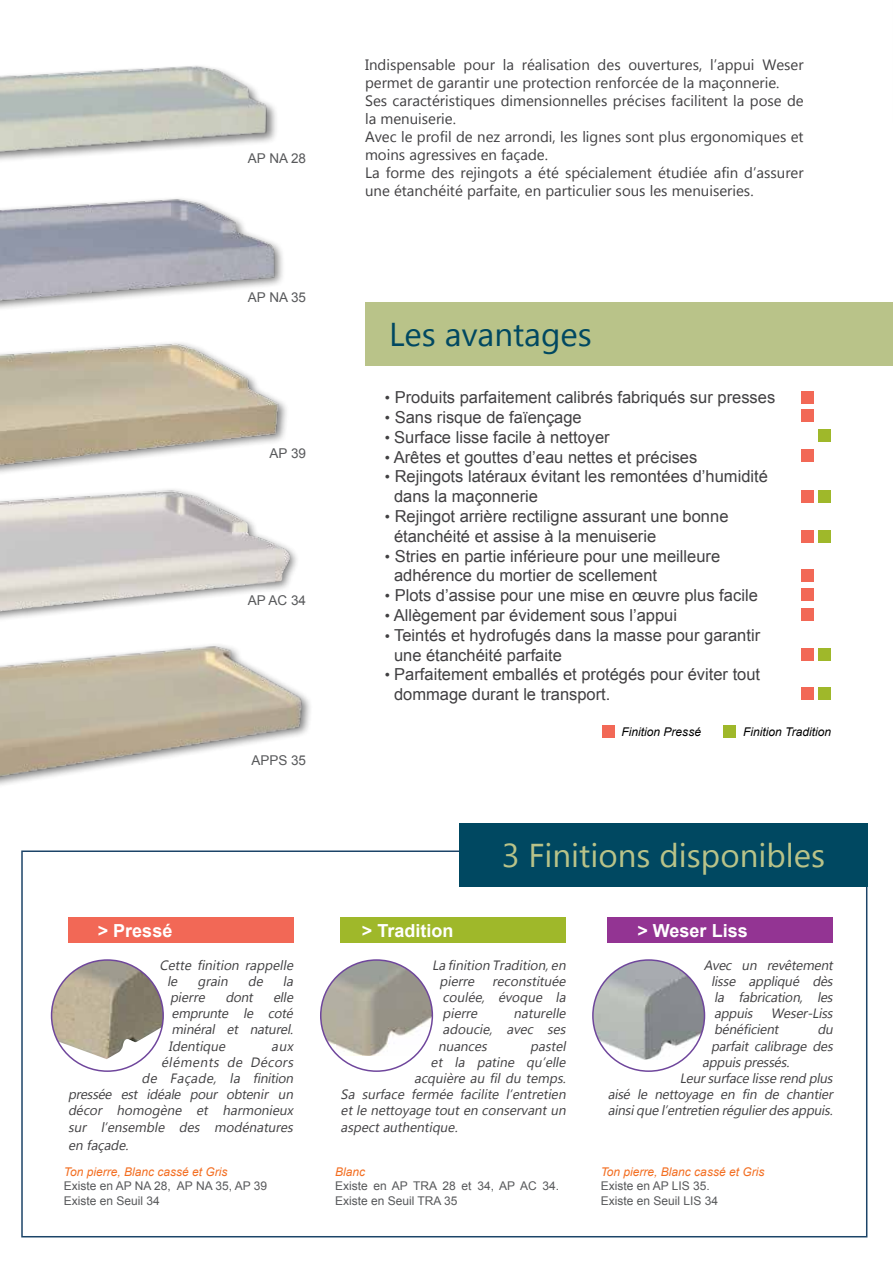
<style>
.page{position:relative;width:893px;height:1263px;background:#fff}
.page>*{position:absolute;margin:0;border:0;box-sizing:border-box;transform-origin:0 0}
.t1{font:33px "Lao UI";color:#b9c389}
.t2{font:33px "Lao UI";color:#004861}
.t3{font:700 18px "Arial";color:#fff}
.t4{font:16.5px/19.8px "Arial";color:#414042}
.t5{font:15px/18px "Lao UI";color:#414042}
.t6{font:italic 13.5px/16.2px "Lao UI";color:#414042;text-align:justify}
.t7{font:13.5px "Arial";color:#58595b}
.t8{font:12px/14.4px "Arial";color:#58595b}
.t9{font:italic 12px "Arial";color:#f36e21}
.t10{font:italic 12px "Arial";color:#000}
.s1{font-size:15px}
.s2{font-family:"Times New Roman";font-size:15px}
</style>
<div class="page">
<div style="left:68px;top:917px;width:225px;height:26px;background:#f26856"></div>
<img style="left:0;top:65px;width:276px;height:95px">
<div style="left:0;top:196px;width:285px;height:116px;background:#000;opacity:.5"></div>
<img style="left:0;top:196px;width:277px;height:116px">
<img style="left:0;top:343px;width:283px;height:125px">
<img style="left:0;top:489px;width:296px;height:131px">
<div style="left:0;top:642px;width:313px;height:149px;background:#000;opacity:.5"></div>
<img style="left:0;top:642px;width:306px;height:149px">
<div style="left:341px;top:917px;width:225px;height:26px;background:#9fb82a"></div>
<div style="left:608px;top:917px;width:225px;height:26px;background:#933493"></div>
<img style="left:593px;top:960px;width:111px;height:100px">
<div style="left:592px;top:959px;width:113px;height:113px;border:2px solid #6f469c;border-radius:50%"></div>
<img style="left:321px;top:960px;width:111px;height:96px">
<div style="left:320px;top:959px;width:113px;height:113px;border:2px solid #6f469c;border-radius:50%"></div>
<img style="left:52px;top:960px;width:111px;height:99px">
<div style="left:51px;top:959px;width:113px;height:113px;border:2px solid #6f469c;border-radius:50%"></div>
<div style="left:365px;top:302px;width:528px;height:64px;background:#b9c389"></div>
<div style="left:459px;top:823px;width:408px;height:64px;background:#004861"></div>
<div style="left:801px;top:391px;width:13px;height:13px;background:#f26856"></div>
<div style="left:819px;top:429px;width:12px;height:13px;background:#9fb82a"></div>
<div style="left:801px;top:409px;width:13px;height:13px;background:#f26856"></div>
<div style="left:801px;top:449px;width:13px;height:12px;background:#f26856"></div>
<div style="left:801px;top:490px;width:13px;height:13px;background:#f26856"></div>
<div style="left:819px;top:490px;width:12px;height:13px;background:#9fb82a"></div>
<div style="left:819px;top:530px;width:12px;height:13px;background:#9fb82a"></div>
<div style="left:801px;top:530px;width:13px;height:13px;background:#f26856"></div>
<div style="left:801px;top:569px;width:13px;height:13px;background:#f26856"></div>
<div style="left:801px;top:588px;width:13px;height:13px;background:#f26856"></div>
<div style="left:801px;top:608px;width:13px;height:13px;background:#f26856"></div>
<div style="left:801px;top:648px;width:13px;height:13px;background:#f26856"></div>
<div style="left:819px;top:648px;width:12px;height:13px;background:#9fb82a"></div>
<div style="left:801px;top:687px;width:13px;height:12px;background:#f26856"></div>
<div style="left:602px;top:725px;width:13px;height:13px;background:#f26856"></div>
<div style="left:723px;top:725px;width:13px;height:13px;background:#9fb82a"></div>
<div style="left:819px;top:687px;width:12px;height:12px;background:#9fb82a"></div>
<p class="t7" style="left:248px;top:149px;width:60px">AP NA 28</p>
<p class="t5" style="left:365px;top:56px;width:440px">Indispensable pour la réalisation des ouvertures, l’appui Weser permet de garantir une protection renforcée de la maçonnerie.<br>Ses caractéristiques dimensionnelles précises facilitent la pose de la menuiserie.<br>Avec le profil de nez arrondi, les lignes sont plus ergonomiques et moins agressives en façade.<br>La forme des rejingots a été spécialement étudiée afin d’assurer une étanchéité parfaite, en particulier sous les menuiseries.</p>
<p class="t7" style="left:248px;top:289px;width:60px">AP NA 35</p>
<p class="t7" style="left:270px;top:445px;width:38px">AP 39</p>
<p class="t7" style="left:248px;top:592px;width:60px">AP AC 34</p>
<p class="t7" style="left:251px;top:751px;width:56px">APPS 35</p>
<h1 class="t2" style="left:389px;top:312px;width:204px">Les avantages</h1>
<p class="t4" style="left:385px;top:388px;width:392px"><span class="s1">•</span> Produits parfaitement calibrés fabriqués sur presses</p>
<p class="t4" style="left:385px;top:407px;width:198px"><span class="s1">•</span> Sans risque de faïençage</p>
<p class="t4" style="left:385px;top:427px;width:226px"><span class="s1">•</span> Surface lisse facile à nettoyer</p>
<p class="t4" style="left:385px;top:447px;width:314px"><span class="s1">•</span> Arêtes et gouttes d’eau nettes et précises</p>
<p class="t4" style="left:394px;top:467px;width:375px;text-indent:-9px"><span class="s1">•</span> Rejingots latéraux évitant les remontées d’humidité dans la maçonnerie</p>
<p class="t4" style="left:394px;top:506px;width:336px;text-indent:-9px"><span class="s1">•</span> Rejingot arrière rectiligne assurant une bonne étanchéité et assise à la menuiserie</p>
<p class="t4" style="left:394px;top:546px;width:328px;text-indent:-9px"><span class="s1">•</span> Stries en partie inférieure pour une meilleure adhérence du mortier de scellement</p>
<p class="t4" style="left:385px;top:586px;width:374px"><span class="s1">•</span> Plots d’assise pour une mise en œuvre plus facile</p>
<p class="t4" style="left:385px;top:605px;width:294px"><span class="s1">•</span> Allègement par évidement sous l’appui</p>
<p class="t4" style="left:394px;top:625px;width:368px;text-indent:-9px"><span class="s2">•</span> Teintés et hydrofugés dans la masse pour garantir une étanchéité parfaite</p>
<p class="t4" style="left:394px;top:665px;width:368px;text-indent:-9px"><span class="s1">•</span> Parfaitement emballés et protégés pour éviter tout dommage durant le transport.</p>
<p class="t10" style="left:622px;top:724px;width:81px">Finition Pressé</p>
<p class="t10" style="left:743px;top:724px;width:89px">Finition Tradition</p>
<h2 class="t3" style="left:98px;top:918px;width:76px">&gt; Pressé</h2>
<p class="t6" style="left:167px;top:956px;width:131px;text-indent:-7px">Cette finition rappelle le</p>
<p class="t6" style="left:197px;top:972px;width:35px">grain</p>
<p class="t6" style="left:248px;top:972px;width:20px">de</p>
<p class="t6" style="left:283px;top:972px;width:15px">la</p>
<p class="t6" style="left:170px;top:989px;width:39px">pierre</p>
<p class="t6" style="left:225px;top:989px;width:32px">dont</p>
<p class="t6" style="left:169px;top:989px;width:129px;text-indent:104px">elle emprunte le coté minéral et naturel.<br>Identique</p>
<p class="t6" style="left:68px;top:1037px;width:230px;text-align:right">aux<br>éléments de Décors<br>de Façade, la finition<br>pressée est idéale pour obtenir un décor homogène et harmonieux sur l’ensemble des modénatures</p>
<p class="t6" style="left:68px;top:1136px;width:65px">en façade.</p>
<p class="t9" style="left:64px;top:1164px;width:165px">Ton pierre, Blanc cassé et Gris</p>
<p class="t8" style="left:64px;top:1179px;width:205px">Existe en AP NA 28, AP NA 35, AP 39<br>Existe en Seuil 34</p>
<h1 class="t1" style="left:502px;top:833px;width:325px">3 Finitions disponibles</h1>
<h2 class="t3" style="left:362px;top:918px;width:93px">&gt; Tradition</h2>
<h2 class="t3" style="left:637px;top:918px;width:112px">&gt; Weser Liss</h2>
<p class="t6" style="left:711px;top:956px;width:126px;text-indent:-7px">Avec un revêtement lisse appliqué dès la fabrication, les appuis Weser-Liss bénéficient</p>
<p class="t6" style="left:440px;top:956px;width:131px;text-indent:-7px">La finition Tradition,en pierre reconstituée coulée, évoque la pierre</p>
<p class="t6" style="left:514px;top:1005px;width:57px">naturelle</p>
<p class="t6" style="left:443px;top:1021px;width:128px">adoucie, avec ses</p>
<p class="t6" style="left:438px;top:1037px;width:53px">nuances</p>
<p class="t6" style="left:530px;top:1037px;width:40px">pastel</p>
<p class="t6" style="left:431px;top:1053px;width:140px">et la patine qu’elle</p>
<p class="t6" style="left:414px;top:1070px;width:156px">acquière au fil du temps.</p>
<p class="t6" style="left:341px;top:1086px;width:230px">Sa surface fermée facilite l’entretien</p>
<p class="t6" style="left:341px;top:1102px;width:229px">et le nettoyage tout en conservant un</p>
<p class="t6" style="left:341px;top:1118px;width:121px">aspectauthentique.</p>
<p class="t6" style="left:817px;top:1021px;width:20px">du</p>
<p class="t6" style="left:711px;top:1037px;width:126px">parfait calibrage des</p>
<p class="t6" style="left:702px;top:1053px;width:92px">appuispressés.</p>
<p class="t6" style="left:680px;top:1070px;width:157px">Leursurface lisse rend plus</p>
<p class="t6" style="left:608px;top:1086px;width:229px">aisé le nettoyage en fin de chantier</p>
<p class="t6" style="left:608px;top:1102px;width:230px">ainsique l’entretien régulierdesappuis.</p>
<p class="t9" style="left:335px;top:1164px;width:32px">Blanc</p>
<p class="t8" style="left:335px;top:1179px;width:226px">Existe en AP TRA 28 et 34, AP AC 34.<br>Existe en Seuil TRA 35</p>
<p class="t9" style="left:601px;top:1164px;width:165px">Ton pierre, Blanc cassé et Gris</p>
<p class="t8" style="left:601px;top:1179px;width:119px">Existe en AP LIS 35.<br>Existe en Seuil LIS 34</p>
</div>
